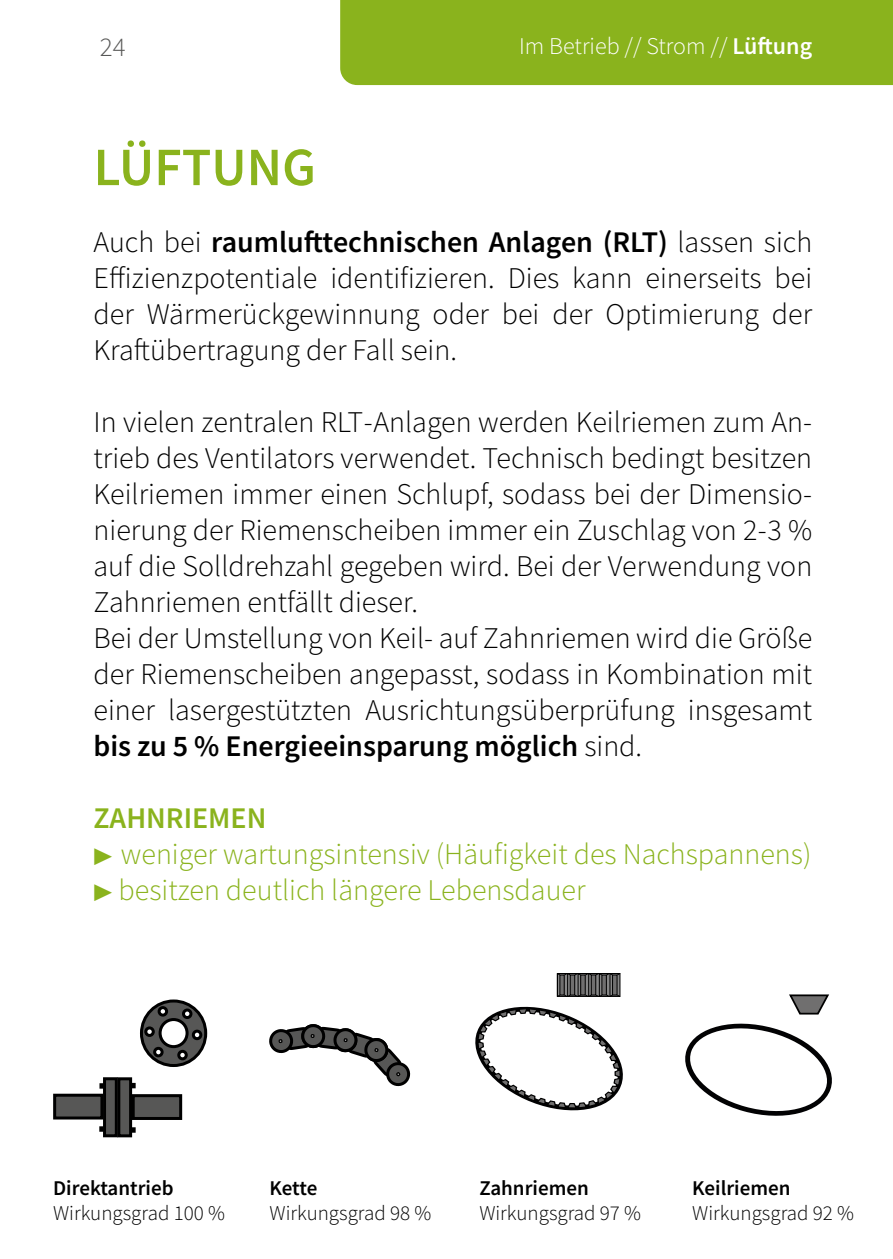
<style>
.page{position:relative;width:893px;height:1259px;background:#fff}
.page>*{position:absolute;margin:0;border:0;box-sizing:border-box;transform-origin:0 0}
.t1{font:600 54px "Source Sans Pro";color:#8ab31d}
.t2{font:300 30px/36px "Source Sans Pro";color:#000;text-align:justify}
.t3{font:300 30px/36px "Source Sans Pro";color:#8ab31d}
.t4{font:300 27px "Source Sans Pro";color:#575756}
.t5{font:300 24px "Source Sans Pro";color:#fff}
.t6{font:300 21px "Source Sans Pro";color:#000}
.t7{font:600 21px "Source Sans Pro";color:#000}
.s1{font-weight:600}
.s2{font-size:21px}
</style>
<div class="page">
<div style="left:340px;top:0;width:553px;height:85px;background:#8ab31d"></div>
<div style="left:133px;top:1095px;width:48px;height:23px;background:#575756"></div>
<div style="left:132px;top:1094px;width:50px;height:26px;border:3px solid #000"></div>
<div style="left:55px;top:1095px;width:47px;height:23px;background:#575756"></div>
<div style="left:53px;top:1093px;width:50px;height:26px;border:3px solid #000"></div>
<div style="left:119px;top:1078px;width:12px;height:57px;background:#575756"></div>
<div style="left:117px;top:1077px;width:15px;height:60px;border:3px solid #000"></div>
<div style="left:105px;top:1078px;width:11px;height:57px;background:#575756"></div>
<div style="left:103px;top:1077px;width:15px;height:60px;border:3px solid #000"></div>
<svg style="left:99px;top:1083px;width:5px;height:5px"></svg>
<svg style="left:99px;top:1126px;width:5px;height:5px"></svg>
<svg style="left:131px;top:1083px;width:5px;height:5px"></svg>
<svg style="left:131px;top:1127px;width:5px;height:5px"></svg>
<svg style="left:141px;top:1001px;width:65px;height:64px;background:#4b4b4b"></svg>
<div style="left:140px;top:999px;width:67px;height:68px;border:3px solid #000;border-radius:50%"></div>
<div style="left:160px;top:1019px;width:27px;height:27px;background:#fff;border-radius:50%"></div>
<div style="left:159px;top:1018px;width:30px;height:30px;border:3px solid #000;border-radius:50%"></div>
<div style="left:155px;top:1048px;width:7px;height:8px;background:#fff;border-radius:50%"></div>
<div style="left:153px;top:1047px;width:11px;height:10px;border:3px solid #000;border-radius:50%"></div>
<div style="left:183px;top:1010px;width:8px;height:7px;background:#fff;border-radius:50%"></div>
<div style="left:182px;top:1008px;width:10px;height:11px;border:3px solid #000;border-radius:50%"></div>
<div style="left:159px;top:1007px;width:8px;height:8px;background:#fff;border-radius:50%"></div>
<div style="left:158px;top:1006px;width:10px;height:10px;border:3px solid #000;border-radius:50%"></div>
<div style="left:193px;top:1031px;width:8px;height:7px;background:#fff;border-radius:50%"></div>
<div style="left:192px;top:1029px;width:10px;height:11px;border:3px solid #000;border-radius:50%"></div>
<div style="left:146px;top:1028px;width:7px;height:7px;background:#fff;border-radius:50%"></div>
<div style="left:144px;top:1026px;width:11px;height:11px;border:3px solid #000;border-radius:50%"></div>
<div style="left:179px;top:1051px;width:7px;height:7px;background:#fff;border-radius:50%"></div>
<div style="left:177px;top:1050px;width:11px;height:10px;border:3px solid #000;border-radius:50%"></div>
<svg style="left:270px;top:1030px;width:22px;height:22px"></svg>
<div style="left:268px;top:1028px;width:26px;height:25px;border:3px solid #000;border-radius:10px"></div>
<div style="left:301px;top:1023px;width:25px;height:25px;border:3px solid #000;border-radius:10px"></div>
<div style="left:301px;top:1023px;width:25px;height:25px;border:3px solid #000;border-radius:50%"></div>
<svg style="left:277px;top:1024px;width:134px;height:62px"></svg>
<svg style="left:475px;top:973px;width:148px;height:138px"></svg>
<svg style="left:685px;top:994px;width:147px;height:122px"></svg>
<p class="t4" style="left:100px;top:31px;width:27px">24</p>
<p class="t5" style="left:519px;top:31px;width:294px">Im Betrieb // Strom // <span class="s1">Lüftung</span></p>
<h1 class="t1" style="left:94px;top:132px;width:224px">LÜFTUNG</h1>
<p class="t2" style="left:94px;top:224px;width:720px">Auch bei <span class="s1">raumlufttechnischen Anlagen (RLT)</span> lassen sich Effizienzpotentiale identifizieren. Dies kann einerseits bei der Wärmerückgewinnung oder bei der Optimierung der Kraftübertragung der Fall sein.</p>
<p class="t2" style="left:94px;top:404px;width:720px;text-align:left">In vielen zentralen RLT - Anlagen werden Keilriemen zum An&shy;trieb des Ventilators verwendet. Technisch bedingt besitzen Keilriemen immer einen Schlupf, sodass bei der Dimensio&shy;nierung der Riemenscheiben immer ein Zuschlag von 2 - 3 % auf die Solldrehzahl gegeben wird. Bei der Verwendung von Zahnriemen entfällt dieser.<br>Bei der Umstellung von Keil- auf Zahnriemen wird die Größe der Riemenscheiben angepasst, sodass in Kombination mit einer lasergestützten Ausrichtungsüberprüfung insgesamt <span class="s1">bis zu 5 % Energieeinsparung möglich</span> sind.</p>
<p class="t3" style="left:94px;top:800px;width:719px"><span class="s1">ZAHNRIEMEN<br></span><span class="s2">▶</span> weniger wartungsintensiv (Häufigkeit des Nachspannens) <span class="s2">▶</span> besitzen deutlich längere Lebensdauer</p>
<p class="t7" style="left:53px;top:1174px;width:122px">Direktantrieb</p>
<p class="t6" style="left:53px;top:1200px;width:173px">Wirkungsgrad 100 %</p>
<p class="t7" style="left:270px;top:1174px;width:49px">Kette</p>
<p class="t6" style="left:270px;top:1200px;width:163px">Wirkungsgrad 98 %</p>
<p class="t7" style="left:479px;top:1174px;width:111px">Zahnriemen</p>
<p class="t6" style="left:479px;top:1200px;width:163px">Wirkungsgrad 97 %</p>
<p class="t7" style="left:692px;top:1174px;width:100px">Keilriemen</p>
<p class="t6" style="left:692px;top:1200px;width:163px">Wirkungsgrad 92 %</p>
</div>
